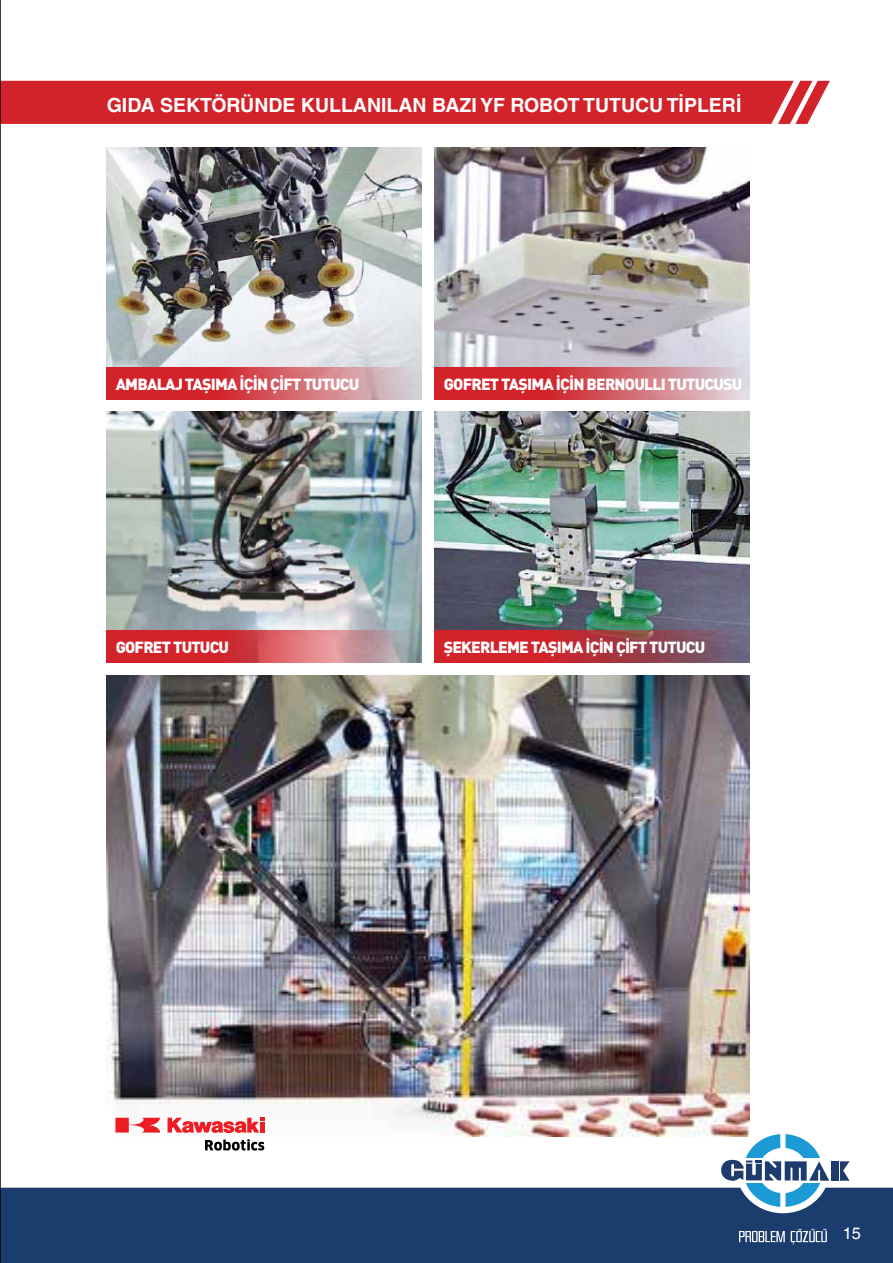
<style>
.page{position:relative;width:893px;height:1263px;background:#fff}
.page>*{position:absolute;margin:0;border:0;box-sizing:border-box;transform-origin:0 0}
.t1{font:700 19.5px "Helvetica LT Com";color:#fff}
.t2{font:16.5px "Helvetica LT Com";color:#fff}
.t3{font:900 15.9px "DIN Pro";letter-spacing:-.05em;color:#fff}
</style>
<div class="page">
<div style="left:1px;top:81px;width:829px;height:43px;background:#d2232a"></div>
<div style="left:1px;top:1188px;width:892px;height:75px;background:#1b3d6d"></div>
<div style="left:831px;top:1161px;width:7px;height:20px;background:#1d3c6d"></div>
<svg style="left:840px;top:1161px;width:10px;height:20px"></svg>
<svg style="left:720px;top:1134px;width:109px;height:73px"></svg>
<svg style="left:739px;top:1231px;width:46px;height:11px"></svg>
<svg style="left:791px;top:1229px;width:36px;height:15px"></svg>
<img style="left:107px;top:676px;width:642px;height:461px">
<img style="left:107px;top:148px;width:315px;height:251px">
<img style="left:434px;top:148px;width:315px;height:251px">
<img style="left:107px;top:412px;width:315px;height:251px">
<img style="left:434px;top:412px;width:315px;height:251px">
<svg style="left:107px;top:367px;width:314px;height:33px;background:#d25e64"></svg>
<svg style="left:107px;top:630px;width:314px;height:33px;background:#cc5960"></svg>
<svg style="left:435px;top:367px;width:314px;height:33px;background:#d35d64"></svg>
<svg style="left:435px;top:630px;width:314px;height:33px;background:#ac3742"></svg>
<svg style="left:168px;top:1118px;width:96px;height:15px"></svg>
<svg style="left:115px;top:1118px;width:45px;height:14px"></svg>
<svg style="left:205px;top:1139px;width:59px;height:11px"></svg>
<hr style="left:0;top:0;width:1px;height:1263px;background:#000">
<p class="t1" style="left:107px;top:93px;width:636px">GIDA SEKTÖRÜNDE KULLANILAN BAZI YF ROBOT TUTUCU TİPLERİ</p>
<p class="t3" style="left:116px;top:373px;width:245px">AMBALAJ TAŞIMA İÇİN ÇİFT TUTUCU</p>
<p class="t3" style="left:444px;top:373px;width:300px">GOFRET TAŞIMA İÇİN BERNOULLI TUTUCUSU</p>
<p class="t3" style="left:116px;top:636px;width:115px">GOFRET TUTUCU</p>
<p class="t3" style="left:444px;top:636px;width:263px">ŞEKERLEME TAŞIMA İÇİN ÇİFT TUTUCU</p>
<p class="t2" style="left:843px;top:1223px;width:20px">15</p>
</div>
